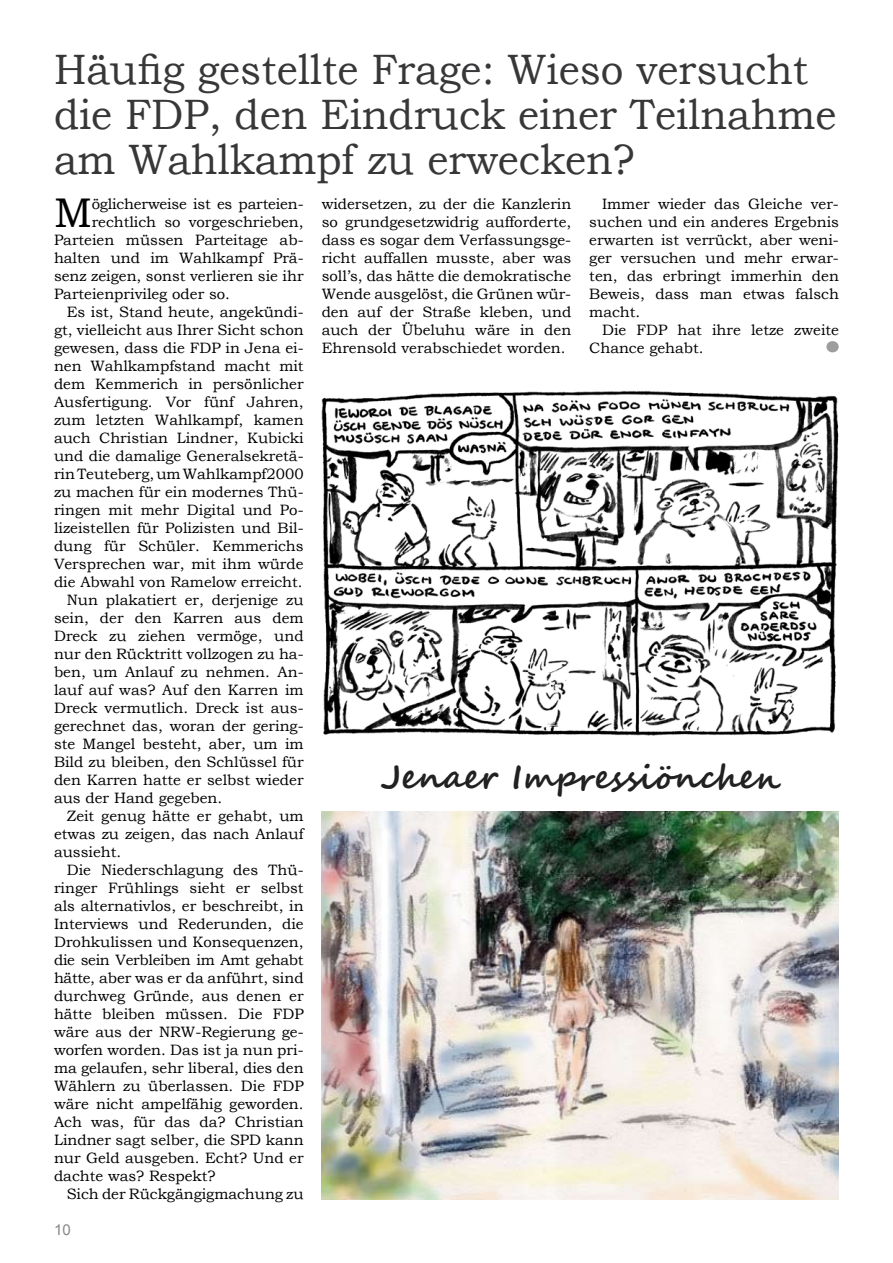
<style>
.page{position:relative;width:893px;height:1263px;background:#fff}
.page>*{position:absolute;margin:0;border:0;box-sizing:border-box;transform-origin:0 0}
.t1{font:700 61.95px "Bookman Old Style";color:#9c9d9f;scale:1.08 1}
.t2{font:42.45px/45px "Bookman Old Style";color:#373638;scale:.95 1}
.t3{font:41.4px "Bookman Old Style";color:#000}
.t4{font:700 33px "Segoe Script";color:#212122}
.t5{font:15px/18px "Bookman Old Style";color:#000;text-align:justify}
.t6{font:15px "Bookman Old Style";letter-spacing:-.02em;color:#000}
.t7{font:15px "Arial";color:#878889}
</style>
<div class="page">
<img style="left:322px;top:812px;width:517px;height:387px">
<img style="left:321px;top:390px;width:518px;height:346px">
<h2 class="t2" style="left:54px;top:48px;width:825px">Häufig gestellte Frage: Wieso versucht die FDP, den Eindruck einer Teilnahme am Wahlkampf zu erwecken?</h2>
<h3 class="t3" style="left:54px;top:186px;width:40px">M</h3>
<p class="t5" style="left:92px;top:195px;width:213px">öglicherweise ist es parteien-</p>
<p class="t5" style="left:92px;top:213px;width:213px">rechtlich so vorgeschrieben,</p>
<p class="t5" style="left:54px;top:231px;width:251px">Parteien müssen Parteitage ab-</p>
<p class="t5" style="left:54px;top:249px;width:251px">halten und im Wahlkampf Prä-</p>
<p class="t5" style="left:54px;top:267px;width:251px">senz zeigen, sonst verlieren sie ihr</p>
<p class="t5" style="left:54px;top:285px;width:178px">Parteienprivileg oder so.</p>
<p class="t5" style="left:67px;top:303px;width:238px">Es ist, Stand heute, angekündi-</p>
<p class="t5" style="left:54px;top:321px;width:251px">gt, vielleicht aus Ihrer Sicht schon</p>
<p class="t5" style="left:54px;top:339px;width:251px">gewesen, dass die FDP in Jena ei-</p>
<p class="t5" style="left:54px;top:357px;width:251px">nen Wahlkampfstand macht mit</p>
<p class="t5" style="left:54px;top:375px;width:251px">dem Kemmerich in persönlicher</p>
<p class="t5" style="left:54px;top:393px;width:251px">Ausfertigung. Vor fünf Jahren,</p>
<p class="t5" style="left:54px;top:411px;width:251px">zum letzten Wahlkampf, kamen</p>
<p class="t5" style="left:54px;top:429px;width:251px">auch Christian Lindner, Kubicki</p>
<p class="t5" style="left:54px;top:447px;width:251px">und die damalige Generalsekretä-</p>
<p class="t5" style="left:54px;top:465px;width:251px">rin Teuteberg, um Wahlkampf2000</p>
<p class="t5" style="left:54px;top:483px;width:251px">zu machen für ein modernes Thü-</p>
<p class="t5" style="left:54px;top:501px;width:251px">ringen mit mehr Digital und Po-</p>
<p class="t5" style="left:54px;top:519px;width:251px">lizeistellen für Polizisten und Bil-</p>
<p class="t5" style="left:54px;top:537px;width:251px">dung für Schüler. Kemmerichs</p>
<p class="t5" style="left:54px;top:555px;width:251px">Versprechen war, mit ihm würde</p>
<p class="t5" style="left:54px;top:573px;width:250px">die Abwahl von Ramelow erreicht.</p>
<p class="t5" style="left:67px;top:591px;width:238px">Nun plakatiert er, derjenige zu</p>
<p class="t5" style="left:54px;top:609px;width:251px">sein, der den Karren aus dem</p>
<p class="t5" style="left:54px;top:627px;width:251px">Dreck zu ziehen vermöge, und</p>
<p class="t5" style="left:54px;top:645px;width:251px">nur den Rücktritt vollzogen zu ha-</p>
<p class="t5" style="left:54px;top:663px;width:251px">ben, um Anlauf zu nehmen. An-</p>
<p class="t5" style="left:54px;top:681px;width:251px">lauf auf was? Auf den Karren im</p>
<p class="t5" style="left:54px;top:699px;width:251px">Dreck vermutlich. Dreck ist aus-</p>
<p class="t5" style="left:54px;top:717px;width:251px">gerechnet das, woran der gering-</p>
<p class="t5" style="left:54px;top:735px;width:251px">ste Mangel besteht, aber, um im</p>
<p class="t5" style="left:54px;top:753px;width:251px">Bild zu bleiben, den Schlüssel für</p>
<p class="t5" style="left:54px;top:771px;width:251px">den Karren hatte er selbst wieder</p>
<p class="t5" style="left:54px;top:789px;width:170px">aus der Hand gegeben.</p>
<p class="t5" style="left:67px;top:807px;width:238px">Zeit genug hätte er gehabt, um</p>
<p class="t5" style="left:54px;top:825px;width:251px">etwas zu zeigen, das nach Anlauf</p>
<p class="t5" style="left:54px;top:843px;width:69px">aussieht.</p>
<p class="t5" style="left:67px;top:861px;width:238px">Die Niederschlagung des Thü-</p>
<p class="t5" style="left:54px;top:879px;width:251px">ringer Frühlings sieht er selbst</p>
<p class="t5" style="left:54px;top:897px;width:251px">als alternativlos, er beschreibt, in</p>
<p class="t5" style="left:54px;top:915px;width:251px">Interviews und Rederunden, die</p>
<p class="t5" style="left:54px;top:933px;width:251px">Drohkulissen und Konsequenzen,</p>
<p class="t6" style="left:54px;top:950px;width:251px">die sein Verbleiben im Amt gehabt</p>
<p class="t5" style="left:54px;top:969px;width:251px">hätte, aber was er da anführt, sind</p>
<p class="t5" style="left:54px;top:987px;width:251px">durchweg Gründe, aus denen er</p>
<p class="t5" style="left:54px;top:1005px;width:251px">hätte bleiben müssen. Die FDP</p>
<p class="t5" style="left:54px;top:1023px;width:251px">wäre aus der NRW-Regierung ge-</p>
<p class="t5" style="left:54px;top:1041px;width:251px">worfen worden. Das ist ja nun pri-</p>
<p class="t5" style="left:54px;top:1059px;width:251px">ma gelaufen, sehr liberal, dies den</p>
<p class="t5" style="left:54px;top:1077px;width:251px">Wählern zu überlassen. Die FDP</p>
<p class="t5" style="left:54px;top:1095px;width:251px">wäre nicht ampelfähig geworden.</p>
<p class="t5" style="left:54px;top:1113px;width:251px">Ach was, für das da? Christian</p>
<p class="t5" style="left:54px;top:1131px;width:251px">Lindner sagt selber, die SPD kann</p>
<p class="t5" style="left:54px;top:1149px;width:251px">nur Geld ausgeben. Echt? Und er</p>
<p class="t5" style="left:54px;top:1167px;width:163px">dachte was? Respekt?</p>
<p class="t5" style="left:67px;top:1185px;width:238px">Sich der Rückgängigmachung zu</p>
<p class="t7" style="left:54px;top:1220px;width:18px">10</p>
<p class="t5" style="left:322px;top:195px;width:251px">widersetzen, zu der die Kanzlerin so grundgesetzwidrig aufforderte, dass es sogar dem Verfassungsge&shy;richt auffallen musste, aber was soll’s, das hätte die demokratische Wende ausgelöst, die Grünen wür&shy;den auf der Straße kleben, und auch der Übeluhu wäre in den Ehrensold verabschiedet worden.</p>
<p class="t5" style="left:589px;top:195px;width:251px;text-indent:13px">Immer wieder das Gleiche ver&shy;suchen und ein anderes Ergebnis erwarten ist verrückt, aber weni&shy;ger versuchen und mehr erwar&shy;ten, das erbringt immerhin den Beweis, dass man etwas falsch macht.</p>
<p class="t5" style="left:589px;top:321px;width:251px;text-indent:13px">Die FDP hat ihre letze zweite<br>Chance gehabt.</p>
<h1 class="t1" style="left:821px;top:286px;width:23px">.</h1>
<h3 class="t4" style="left:381px;top:751px;width:402px">Jenaer Impressiönchen</h3>
</div>
